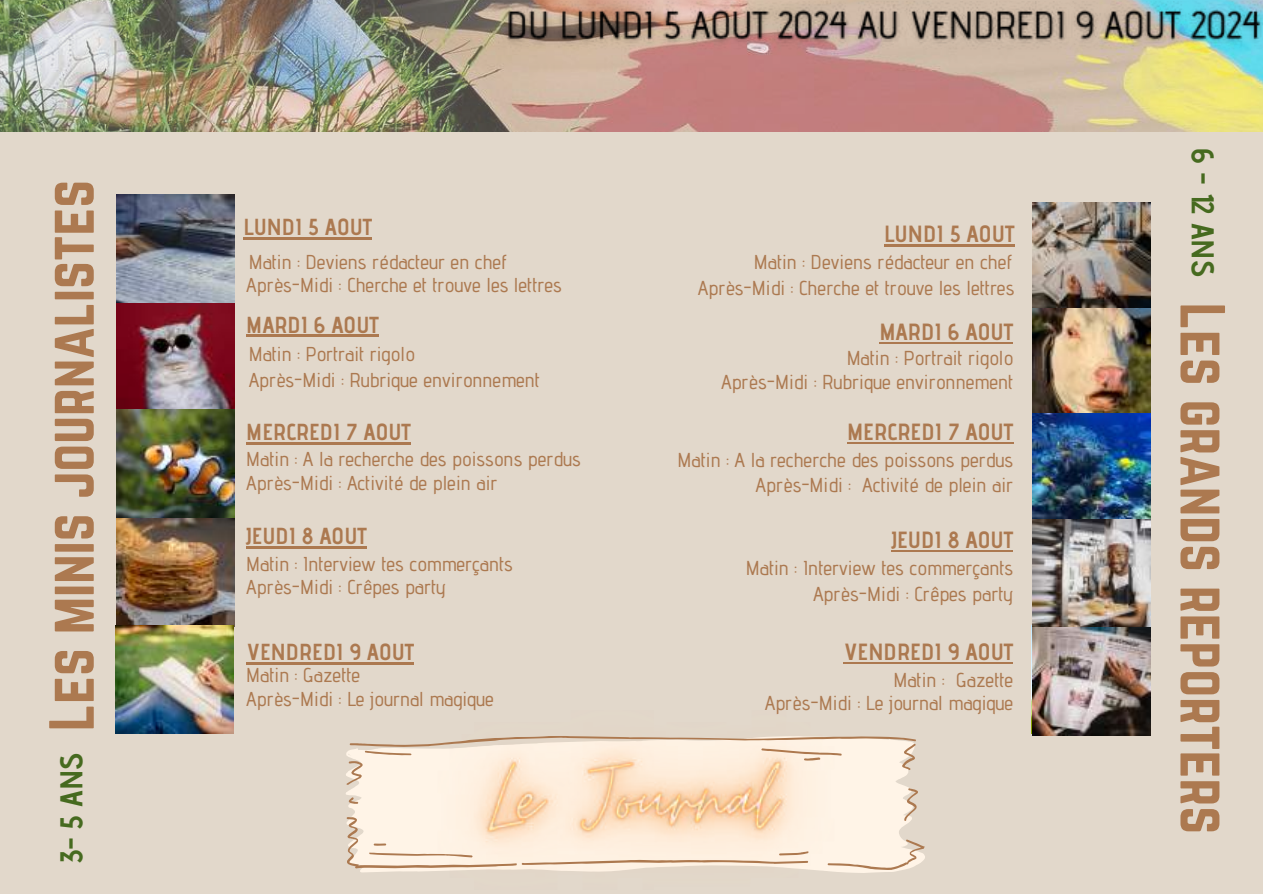
<style>
.page{position:relative;width:1263px;height:894px;background:#fff}
.page>*{position:absolute;margin:0;border:0;box-sizing:border-box;transform-origin:0 0}
.t1{font:55.65px "Norwester";color:#ac7950}
.t2{font:700 31.5px "Advent Pro";color:#466a1f}
.t3{font:700 23.4px "Advent Pro";color:#ac7950}
.t4{font:700 23.1px "Advent Pro";color:#ac7950}
.t5{font:500 20.1px/24.2px "Advent Pro";color:#ac7950}
</style>
<div class="page">
<div style="left:0;top:0;width:1263px;height:893px;background:#e2d8cb"></div>
<img style="left:117px;top:194px;width:118px;height:432px">
<img style="left:0;top:0;width:1263px;height:131px">
<svg style="left:346px;top:739px;width:579px;height:127px"></svg>
<img style="left:115px;top:625px;width:118px;height:108px">
<img style="left:1033px;top:203px;width:118px;height:105px">
<img style="left:1033px;top:308px;width:118px;height:105px">
<img style="left:1033px;top:413px;width:118px;height:106px">
<img style="left:1033px;top:519px;width:118px;height:216px">
<hr style="left:246px;top:442px;width:165px;height:2px;background:#ac7950">
<hr style="left:244px;top:237px;width:128px;height:2px;background:#ac7950">
<hr style="left:246px;top:335px;width:133px;height:2px;background:#ac7950">
<hr style="left:246px;top:661px;width:168px;height:3px;background:#ac7950">
<hr style="left:246px;top:545px;width:121px;height:3px;background:#ac7950">
<img style="left:499px;top:1px;width:764px;height:49px">
<hr style="left:847px;top:442px;width:166px;height:2px;background:#ac7950">
<hr style="left:884px;top:244px;width:130px;height:2px;background:#ac7950">
<hr style="left:879px;top:342px;width:134px;height:2px;background:#ac7950">
<hr style="left:891px;top:549px;width:122px;height:2px;background:#ac7950">
<hr style="left:844px;top:661px;width:169px;height:2px;background:#ac7950">
<img style="left:354px;top:661px;width:560px;height:212px">
<h1 class="t1" style="left:38px;top:731px;width:552px;rotate:-90deg">Les minis journalistes</h1>
<h2 class="t2" style="left:52px;top:863px;width:113px;rotate:-90deg">3- 5 ANS</h2>
<p class="t4" style="left:244px;top:212px;width:130px">LUNDI 5 AOUT</p>
<p class="t5" style="left:246px;top:251px;width:317px;line-height:22.5px">Matin : Deviens rédacteur en chef<br>Après-Midi : Cherche et trouve les lettres</p>
<p class="t4" style="left:246px;top:310px;width:134px">MARDI 6 AOUT</p>
<p class="t5" style="left:249px;top:340px;width:293px;line-height:26.4px">Matin : Portrait rigolo<br>Après-Midi : Rubrique environnement</p>
<p class="t4" style="left:246px;top:418px;width:166px">MERCREDI 7 AOUT</p>
<p class="t5" style="left:246px;top:446px;width:336px">Matin : A la recherche des poissons perdus<br>Après-Midi : Activité de plein air</p>
<p class="t4" style="left:246px;top:521px;width:122px">JEUDI 8 AOUT</p>
<p class="t5" style="left:246px;top:552px;width:268px;line-height:22.8px">Matin : Interview tes commerçants<br>Après-Midi : Crêpes party</p>
<p class="t4" style="left:246px;top:637px;width:169px">VENDREDI 9 AOUT</p>
<p class="t5" style="left:246px;top:663px;width:249px;line-height:23.5px">Matin : Gazette<br>Après-Midi : Le journal magique</p>
<p class="t3" style="left:884px;top:219px;width:132px">LUNDI 5 AOUT</p>
<p class="t5" style="left:698px;top:275px;width:318px">Après-Midi : Cherche et trouve les lettres</p>
<p class="t3" style="left:879px;top:317px;width:135px">MARDI 6 AOUT</p>
<p class="t5" style="left:721px;top:345px;width:294px;text-align:right">Matin : Portrait rigolo<br>Après-Midi : Rubrique environnement</p>
<p class="t5" style="left:754px;top:250px;width:260px">Matin : Deviens rédacteur en chef</p>
<p class="t3" style="left:847px;top:417px;width:168px">MERCREDI 7 AOUT</p>
<p class="t5" style="left:678px;top:446px;width:337px;line-height:25px;text-align:right">Matin : A la recherche des poissons perdus<br>Après-Midi : Activité de plein air</p>
<p class="t3" style="left:891px;top:525px;width:123px">JEUDI 8 AOUT</p>
<p class="t5" style="left:746px;top:554px;width:269px;line-height:26.2px;text-align:right">Matin : Interview tes commerçants<br>Après-Midi : Crêpes party</p>
<p class="t3" style="left:844px;top:637px;width:171px">VENDREDI 9 AOUT</p>
<p class="t5" style="left:765px;top:668px;width:250px;line-height:22.2px;text-align:right">Matin : Gazette<br>Après-Midi : Le journal magique</p>
<h2 class="t2" style="left:1222px;top:149px;width:130px;rotate:90deg">6 - 12 ANS</h2>
<h1 class="t1" style="left:1236px;top:302px;width:532px;rotate:90deg">Les grands reporters</h1>
</div>
